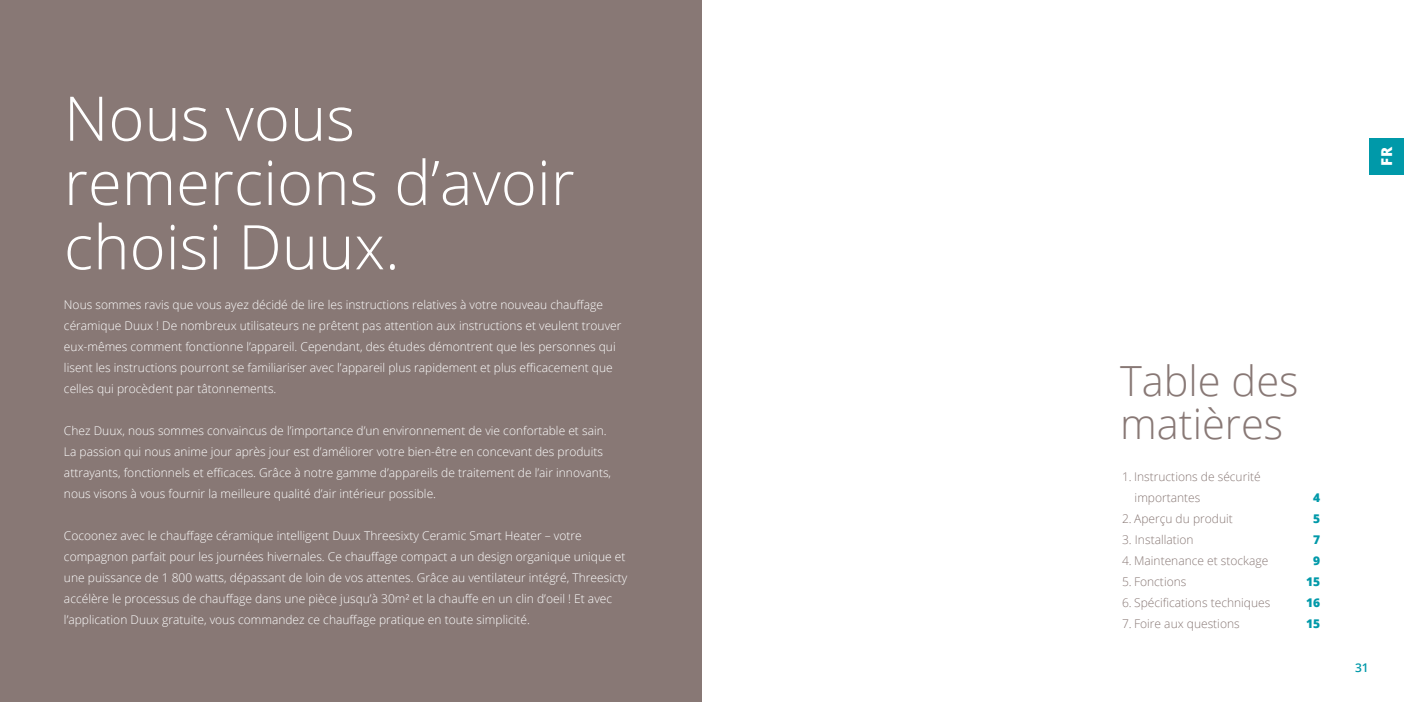
<style>
.page{position:relative;width:1404px;height:702px;background:#fff}
.page>*{position:absolute;margin:0;border:0;box-sizing:border-box;transform-origin:0 0}
.t1{font:300 61.5px/64.2px "Open Sans";color:#fff}
.t2{font:300 41.55px "Open Sans";color:#887875}
.t3{font:800 15px "Open Sans";color:#fff}
.t4{font:300 12px/21px "Open Sans";color:#fff}
.t5{font:300 12px "Open Sans";color:#887875}
.t6{font:800 12px "Open Sans";color:#0099a9}
.t7{font:600 12px "Open Sans";color:#0099a9}
</style>
<div class="page">
<div style="left:0;top:0;width:702px;height:702px;background:#887875"></div>
<div style="left:1369px;top:138px;width:34px;height:36px;background:#0099a9"></div>
<p class="t1" style="left:64px;top:85px;width:292px">Nous vous</p>
<p class="t1" style="left:64px;top:149px;width:512px">remercions d’avoir choisi Duux.</p>
<p class="t4" style="left:64px;top:294px;width:559px">Nous sommes ravis que vous ayez décidé de lire les instructions relatives à votre nouveau chauffage céramique Duux ! De nombreux utilisateurs ne prêtent pas attention aux instructions et veulent trouver eux-mêmes comment fonctionne l’appareil. Cependant, des études démontrent que les personnes qui lisent les instructions pourront se familiariser avec l’appareil plus rapidement et plus efficacement que celles qui procèdent par tâtonnements.</p>
<p class="t4" style="left:64px;top:420px;width:548px">Chez Duux, nous sommes convaincus de l’importance d’un environnement de vie confortable et sain.<br>La passion qui nous anime jour après jour est d’améliorer votre bien-être en concevant des produits attrayants, fonctionnels et efficaces. Grâce à notre gamme d’appareils de traitement de l’air innovants, nous visons à vous fournir la meilleure qualité d’air intérieur possible.</p>
<p class="t4" style="left:64px;top:525px;width:565px">Cocoonez avec le chauffage céramique intelligent Duux Threesixty Ceramic Smart Heater – votre compagnon parfait pour les journées hivernales. Ce chauffage compact a un design organique unique et une puissance de 1 800 watts, dépassant de loin de vos attentes. Grâce au ventilateur intégré, Threesicty accélère le processus de chauffage dans une pièce jusqu’à 30m² et la chauffe en un clin d’oeil ! Et avec l’application Duux gratuite, vous commandez ce chauffage pratique en toute simplicité.</p>
<p class="t3" style="left:1374px;top:165px;width:20px;rotate:-90deg">FR</p>
<p class="t2" style="left:1119px;top:352px;width:180px">Table des</p>
<p class="t2" style="left:1119px;top:395px;width:165px">matières</p>
<p class="t5" style="left:1121px;top:468px;width:140px">1. Instructions de sécurité</p>
<p class="t5" style="left:1134px;top:489px;width:67px">importantes</p>
<p class="t6" style="left:1312px;top:488px;width:9px">4</p>
<p class="t5" style="left:1121px;top:510px;width:112px">2. Aperçu du produit</p>
<p class="t6" style="left:1312px;top:509px;width:9px">5</p>
<p class="t5" style="left:1121px;top:531px;width:73px">3. Installation</p>
<p class="t6" style="left:1312px;top:530px;width:9px">7</p>
<p class="t5" style="left:1121px;top:552px;width:148px">4. Maintenance et stockage</p>
<p class="t6" style="left:1312px;top:551px;width:9px">9</p>
<p class="t5" style="left:1121px;top:573px;width:66px">5. Fonctions</p>
<p class="t6" style="left:1305px;top:572px;width:16px">15</p>
<p class="t5" style="left:1121px;top:594px;width:150px">6. Spécifications techniques</p>
<p class="t6" style="left:1305px;top:593px;width:16px">16</p>
<p class="t5" style="left:1121px;top:615px;width:119px">7. Foire aux questions</p>
<p class="t6" style="left:1305px;top:614px;width:16px">15</p>
<p class="t7" style="left:1354px;top:659px;width:15px">31</p>
</div>
